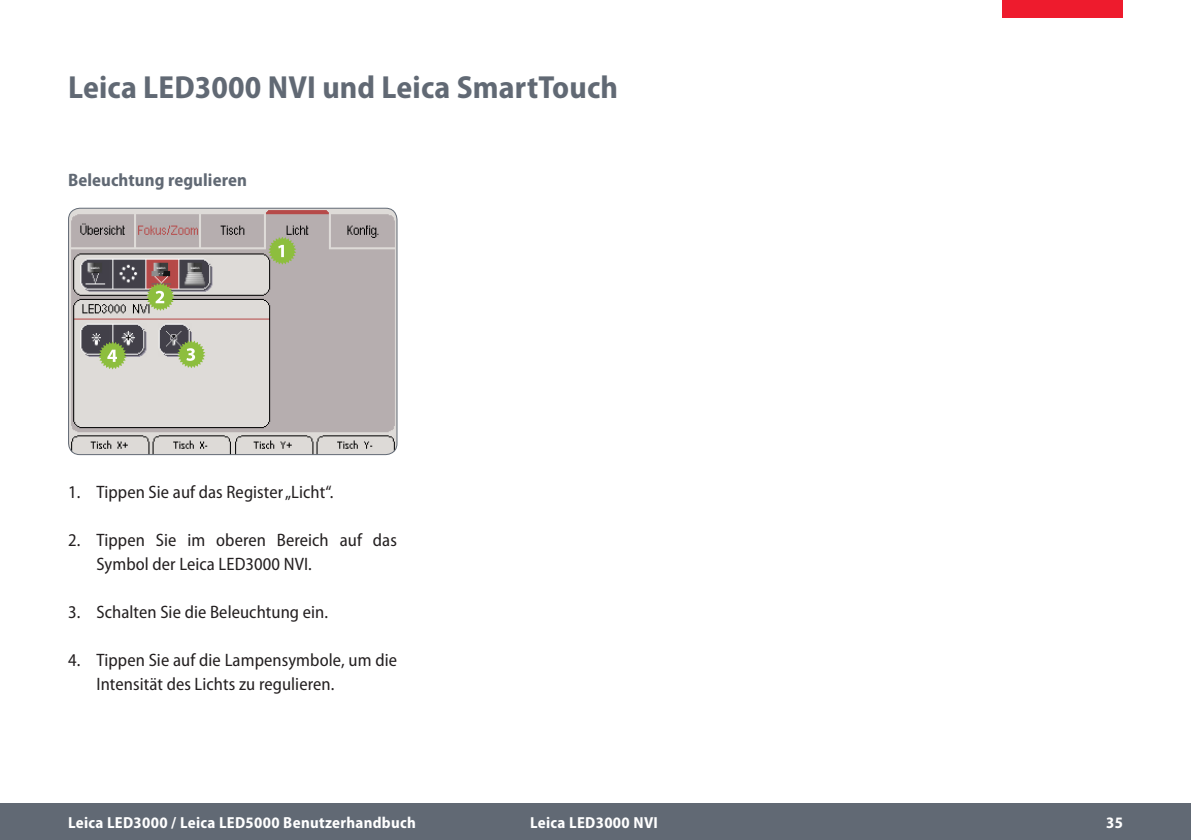
<style>
.page{position:relative;width:1191px;height:840px;background:#fff}
.page>*{position:absolute;margin:0;border:0;box-sizing:border-box;transform-origin:0 0}
.Unterkapiteltitel{font:700 semi-condensed 32px "Myriad Pro";letter-spacing:.005em;color:#616974}
.Einzug_Aufzählung{font:semi-condensed 18px/24px "Myriad Pro";letter-spacing:.005em;color:#231f20}
.Untertitel{font:700 semi-condensed 18px "Myriad Pro";letter-spacing:.005em;color:#616974}
.t1{font:700 semi-condensed 16px "Myriad Pro";letter-spacing:.02em;color:#fff}
</style>
<div class="page">
<div style="left:0;top:803px;width:1191px;height:36px;background:#616974"></div>
<div style="left:1002px;top:0;width:121px;height:17px;background:#ee1b2d"></div>
<img style="left:69px;top:208px;width:328px;height:246px">
<div style="left:68px;top:208px;width:329px;height:246px;border:1px solid #616974;border-radius:11px"></div>
<svg style="left:268px;top:236px;width:28px;height:28px"></svg>
<svg style="left:146px;top:283px;width:28px;height:28px"></svg>
<svg style="left:177px;top:340px;width:28px;height:28px"></svg>
<svg style="left:99px;top:341px;width:27px;height:28px"></svg>
<p class="Unterkapiteltitel" style="left:68px;top:69px;width:551px">Leica LED3000 NVI und Leica SmartTouch</p>
<p class="Untertitel" style="left:68px;top:169px;width:180px">Beleuchtung regulieren</p>
<p class="Einzug_Aufzählung" style="left:68px;top:480px;width:267px">1. Tippen Sie auf das Register „Licht“.</p>
<p class="Einzug_Aufzählung" style="left:96px;top:528px;width:302px;text-indent:-28px">2. Tippen Sie im oberen Bereich auf das<br>Symbol der Leica LED3000 NVI.</p>
<p class="Einzug_Aufzählung" style="left:68px;top:600px;width:262px">3. Schalten Sie die Beleuchtung ein.</p>
<p class="Einzug_Aufzählung" style="left:96px;top:648px;width:302px;text-indent:-28px">4. Tippen Sie auf die Lampensymbole, um die<br>Intensität des Lichts zu regulieren.</p>
<p class="t1" style="left:68px;top:813px;width:349px">Leica LED3000 / Leica LED5000 Benutzerhandbuch</p>
<p class="t1" style="left:530px;top:813px;width:129px">Leica LED3000 NVI</p>
<p class="t1" style="left:1106px;top:813px;width:18px">35</p>
</div>
